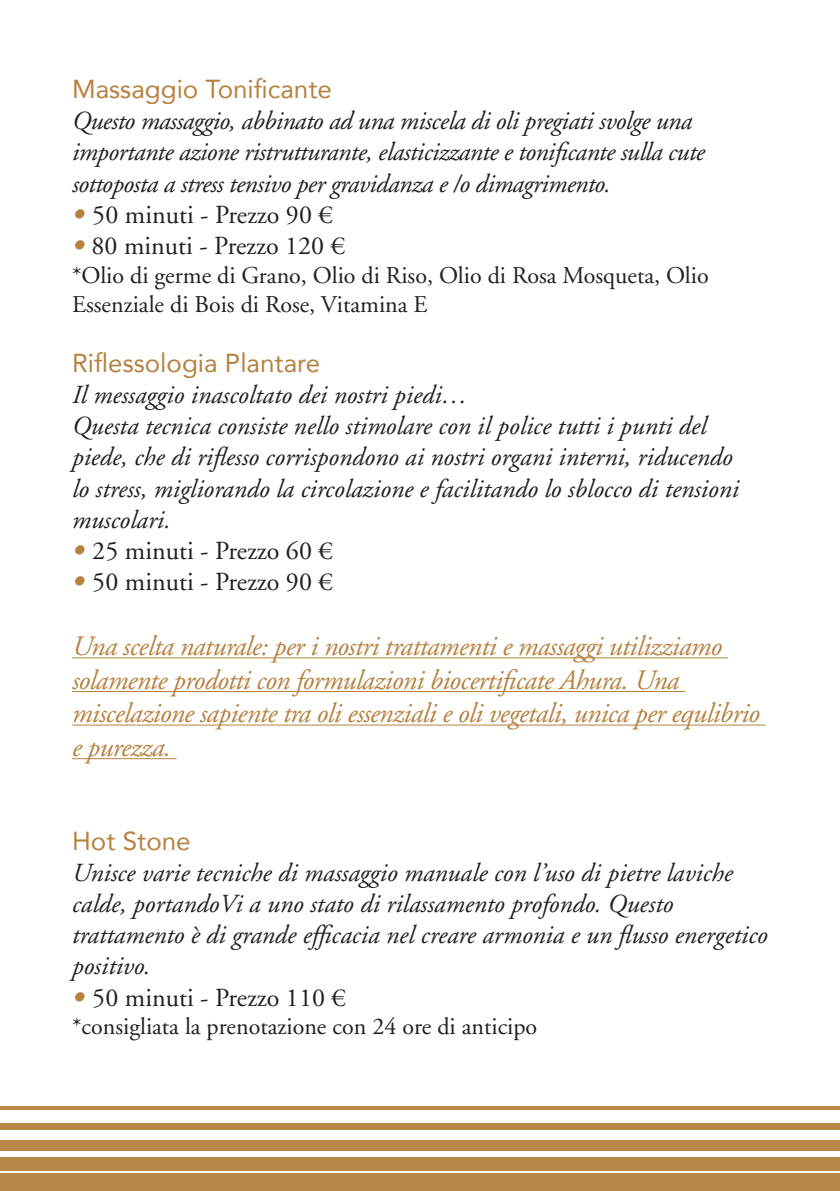
<style>
.page{position:relative;width:840px;height:1191px;background:#fff}
.page>*{position:absolute;margin:0;border:0;box-sizing:border-box;transform-origin:0 0}
.t1{font:italic 28px/33.6px "Adobe Garamond";letter-spacing:-.02em;color:#b68240}
.t2{font:italic 26px/31.2px "Adobe Garamond";color:#231f20}
.t3{font:italic 26px/31.2px "Adobe Garamond";letter-spacing:-.02em;color:#231f20}
.t4{font:26px "Adobe Garamond";color:#231f20}
.t5{font:26px "Avenir";color:#b68240}
.t6{font:24px/28.8px "Adobe Garamond";color:#231f20}
.s1{font-family:"Avenir";font-style:italic;color:#b68240}
</style>
<div class="page">
<hr style="left:72px;top:657px;width:655px;height:1px;background:#b68240">
<hr style="left:72px;top:691px;width:612px;height:1px;background:#b68240">
<hr style="left:72px;top:724px;width:693px;height:1px;background:#b68240">
<hr style="left:72px;top:758px;width:104px;height:1px;background:#b68240">
<div style="left:0;top:1174px;width:839px;height:17px;background:#b98747"></div>
<div style="left:0;top:1157px;width:839px;height:13px;background:#b98747"></div>
<div style="left:0;top:1140px;width:839px;height:10px;background:#b98747"></div>
<div style="left:0;top:1123px;width:839px;height:6px;background:#b98747"></div>
<hr style="left:0;top:1106px;width:839px;height:3px;background:#b98747">
<p class="t5" style="left:72px;top:68px;width:261px">Massaggio Tonificante</p>
<p class="t3" style="left:72px;top:106px;width:634px">Questo massaggio, abbinato ad una miscela di oli pregiati svolge una importante azione ristrutturante, elasticizzante e tonificante sulla cute sottoposta a stress tensivo per gravidanza e /o dimagrimento.</p>
<p class="t4" style="left:72px;top:201px;width:263px"><span class="s1">•</span> 50 minuti - Prezzo 90 €</p>
<p class="t4" style="left:72px;top:232px;width:275px"><span class="s1">•</span> 80 minuti - Prezzo 120 €</p>
<p class="t6" style="left:72px;top:261px;width:637px">*Olio di germe di Grano, Olio di Riso, Olio di Rosa Mosqueta, Olio<br>Essenziale di Bois di Rose, Vitamina E</p>
<p class="t5" style="left:72px;top:342px;width:250px">Riflessologia Plantare</p>
<p class="t2" style="left:72px;top:380px;width:668px">Il messaggio inascoltato dei nostri piedi…<br>Questa tecnica consiste nello stimolare con il police tutti i punti del piede, che di riflesso corrispondono ai nostri organi interni, riducendo lo stress, migliorando la circolazione e facilitando lo sblocco di tensioni muscolari.</p>
<p class="t4" style="left:72px;top:537px;width:263px"><span class="s1">•</span> 25 minuti - Prezzo 60 €</p>
<p class="t4" style="left:72px;top:568px;width:263px"><span class="s1">•</span> 50 minuti - Prezzo 90 €</p>
<p class="t1" style="left:72px;top:630px;width:689px">Una scelta naturale: per i nostri trattamenti e massaggi utilizziamo solamente prodotti con formulazioni biocertificate Ahura. Una miscelazione sapiente tra oli essenziali e oli vegetali, unica per equlibrio e purezza.</p>
<p class="t5" style="left:72px;top:819px;width:120px">Hot Stone</p>
<p class="t2" style="left:72px;top:857px;width:696px">Unisce varie tecniche di massaggio manuale con l’uso di pietre laviche calde, portandoVi a uno stato di rilassamento profondo. Questo trattamento è di grande efficacia nel creare armonia e un flusso energetico positivo.</p>
<p class="t4" style="left:72px;top:983px;width:276px"><span class="s1">•</span> 50 minuti - Prezzo 110 €</p>
<p class="t6" style="left:72px;top:1013px;width:466px">*consigliata la prenotazione con 24 ore di anticipo</p>
</div>
